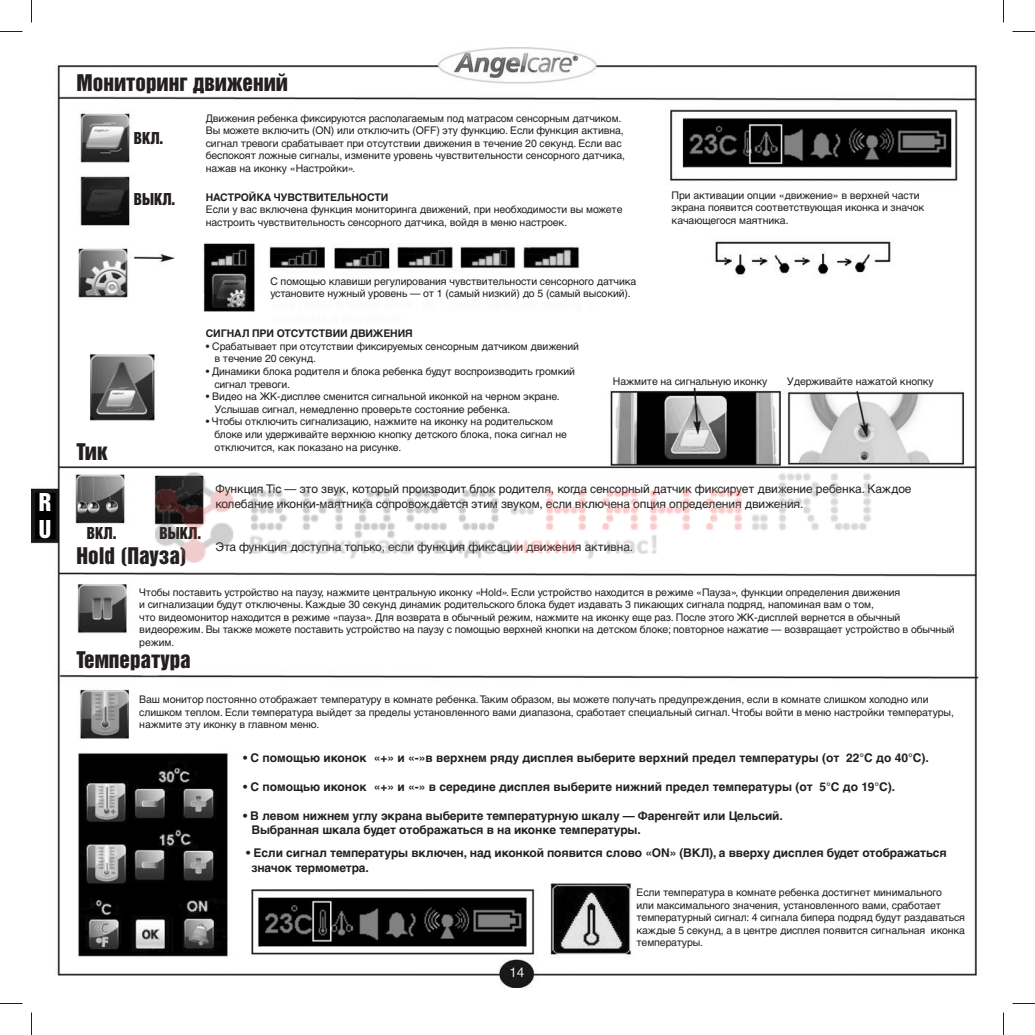
<style>
.page{position:relative;width:1035px;height:1035px;background:#fff}
.page>*{position:absolute;margin:0;border:0;box-sizing:border-box;transform-origin:0 0}
.t1{font:22.5px/27px "Helvetica Inserat LT Std";color:#fff}
.t2{font:21px "Helvetica Inserat LT Std";color:#241f1f}
.t3{font:15px "Helvetica Inserat LT Std";color:#241f1f}
.t4{font:700 12px/14.4px "Helvetica LT Std";letter-spacing:-.01em;color:#241f1f}
.t5{font:12px/14.4px "Helvetica LT Std";letter-spacing:-.01em;color:#241f1f}
.t6{font:10.5px/12.6px "Helvetica LT Std";letter-spacing:-.01em;color:#241f1f}
.t7{font:700 10.5px "Helvetica LT Std";letter-spacing:-.01em;color:#241f1f}
</style>
<div class="page">
<img style="left:32px;top:48px;width:947px;height:939px">
<svg style="left:0;top:31px;width:22px;height:1px"></svg>
<svg style="left:1012px;top:31px;width:23px;height:1px"></svg>
<svg style="left:0;top:1003px;width:22px;height:1px"></svg>
<svg style="left:1012px;top:1003px;width:23px;height:1px"></svg>
<svg style="left:31px;top:0;width:1px;height:22px"></svg>
<svg style="left:31px;top:1012px;width:1px;height:23px"></svg>
<svg style="left:1003px;top:0;width:1px;height:22px"></svg>
<svg style="left:1003px;top:1012px;width:1px;height:23px"></svg>
<img style="left:155px;top:471px;width:725px;height:93px">
<h1 class="t1" style="left:39px;top:489px;width:14px">R<br>U</h1>
<h2 class="t2" style="left:77px;top:70px;width:213px">Мониторинг движений</h2>
<h3 class="t3" style="left:134px;top:129px;width:31px">ВКЛ.</h3>
<h3 class="t3" style="left:134px;top:190px;width:43px">ВЫКЛ.</h3>
<p class="t6" style="left:206px;top:112px;width:421px">Движения ребенка фиксируются располагаемым под матрасом сенсорным датчиком.<br>Вы можете включить (ON) или отключить (OFF) эту функцию. Если функция активна, сигнал тревоги срабатывает при отсутствии движения в течение 20 секунд. Если вас беспокоят ложные сигналы, измените уровень чувствительности сенсорного датчика, нажав на иконку «Настройки».</p>
<p class="t7" style="left:206px;top:191px;width:184px">НАСТРОЙКА ЧУВСТВИТЕЛЬНОСТИ</p>
<p class="t6" style="left:206px;top:203px;width:418px">Если у вас включена функция мониторинга движений, при необходимости вы можете настроить чувствительность сенсорного датчика, войдя в меню настроек.</p>
<p class="t6" style="left:270px;top:275px;width:368px">С помощью клавиши регулирования чувствительности сенсорного датчика установите нужный уровень — от 1 (самый низкий) до 5 (самый высокий).</p>
<p class="t6" style="left:672px;top:189px;width:254px">При активации опции «движение» в верхней части экрана появится соответствующая иконка и значок качающегося маятника.</p>
<h2 class="t2" style="left:77px;top:439px;width:33px">Тик</h2>
<p class="t7" style="left:206px;top:327px;width:208px">СИГНАЛ ПРИ ОТСУТСТВИИ ДВИЖЕНИЯ</p>
<p class="t6" style="left:214px;top:340px;width:366px;text-indent:-9px">• Срабатывает при отсутствии фиксируемых сенсорным датчиком движений в течение 20 секунд.</p>
<p class="t6" style="left:214px;top:365px;width:362px;text-indent:-9px">• Динамики блока родителя и блока ребенка будут воспроизводить громкий сигнал тревоги.</p>
<p class="t6" style="left:214px;top:390px;width:347px;text-indent:-9px">• Видео на ЖК-дисплее сменится сигнальной иконкой на черном экране.<br>Услышав сигнал, немедленно проверьте состояние ребенка.</p>
<p class="t6" style="left:214px;top:415px;width:354px;text-indent:-9px">• Чтобы отключить сигнализацию, нажмите на иконку на родительском блоке или удерживайте верхнюю кнопку детского блока, пока сигнал не отключится, как показано на рисунке.</p>
<p class="t6" style="left:613px;top:375px;width:156px">Нажмите на сигнальную иконку</p>
<p class="t6" style="left:787px;top:375px;width:149px">Удерживайте нажатой кнопку</p>
<h3 class="t3" style="left:87px;top:525px;width:31px">ВКЛ.</h3>
<h3 class="t3" style="left:160px;top:525px;width:43px">ВЫКЛ.</h3>
<h2 class="t2" style="left:77px;top:543px;width:112px">Hold (Пауза)</h2>
<p class="t5" style="left:216px;top:482px;width:698px">Функция Tic — это звук, который производит блок родителя, когда сенсорный датчик фиксирует движение ребенка. Каждое колебание иконки-маятника сопровождается этим звуком, если включена опция определения движения.</p>
<p class="t5" style="left:216px;top:540px;width:419px">Эта функция доступна только, если функция фиксации движения активна.</p>
<p class="t6" style="left:139px;top:586px;width:817px">Чтобы поставить устройство на паузу, нажмите центральную иконку «Hold». Если устройство находится в режиме «Пауза», функции определения движения<br>и сигнализации будут отключены. Каждые 30 секунд динамик родительского блока будет издавать 3 пикающих сигнала подряд, напоминая вам о том,<br>что видеомонитор находится в режиме «пауза». Для возврата в обычный режим, нажмите на иконку еще раз. После этого ЖК-дисплей вернется в обычный видеорежим. Вы также можете поставить устройство на паузу с помощью верхней кнопки на детском блоке; повторное нажатие — возвращает устройство в обычный режим.</p>
<h2 class="t2" style="left:77px;top:647px;width:116px">Температура</h2>
<p class="t6" style="left:139px;top:693px;width:816px">Ваш монитор постоянно отображает температуру в комнате ребенка. Таким образом, вы можете получать предупреждения, если в комнате слишком холодно или слишком теплом. Если температура выйдет за пределы установленного вами диапазона, сработает специальный сигнал. Чтобы войти в меню настройки температуры, нажмите эту иконку в главном меню.</p>
<p class="t4" style="left:243px;top:751px;width:687px">• С помощью иконок «+» и «-»в верхнем ряду дисплея выберите верхний предел температуры (от 22°C до 40°C).</p>
<p class="t4" style="left:243px;top:780px;width:654px">• С помощью иконок «+» и «-» в середине дисплея выберите нижний предел температуры (от 5°C до 19°C).</p>
<p class="t4" style="left:252px;top:808px;width:533px;text-indent:-9px">• В левом нижнем углу экрана выберите температурную шкалу — Фаренгейт или Цельсий.<br>Выбранная шкала будет отображаться в на иконке температуры.</p>
<p class="t4" style="left:252px;top:846px;width:697px;text-indent:-5px">• Если сигнал температуры включен, над иконкой появится слово «ON» (ВКЛ), а вверху дисплея будет отображаться значок термометра.</p>
<p class="t6" style="left:636px;top:886px;width:330px">Если температура в комнате ребенка достигнет минимального<br>или максимального значения, установленного вами, сработает температурный сигнал: 4 сигнала бипера подряд будут раздаваться каждые 5 секунд, а в центре дисплея появится сигнальная иконка температуры.</p>
</div>
